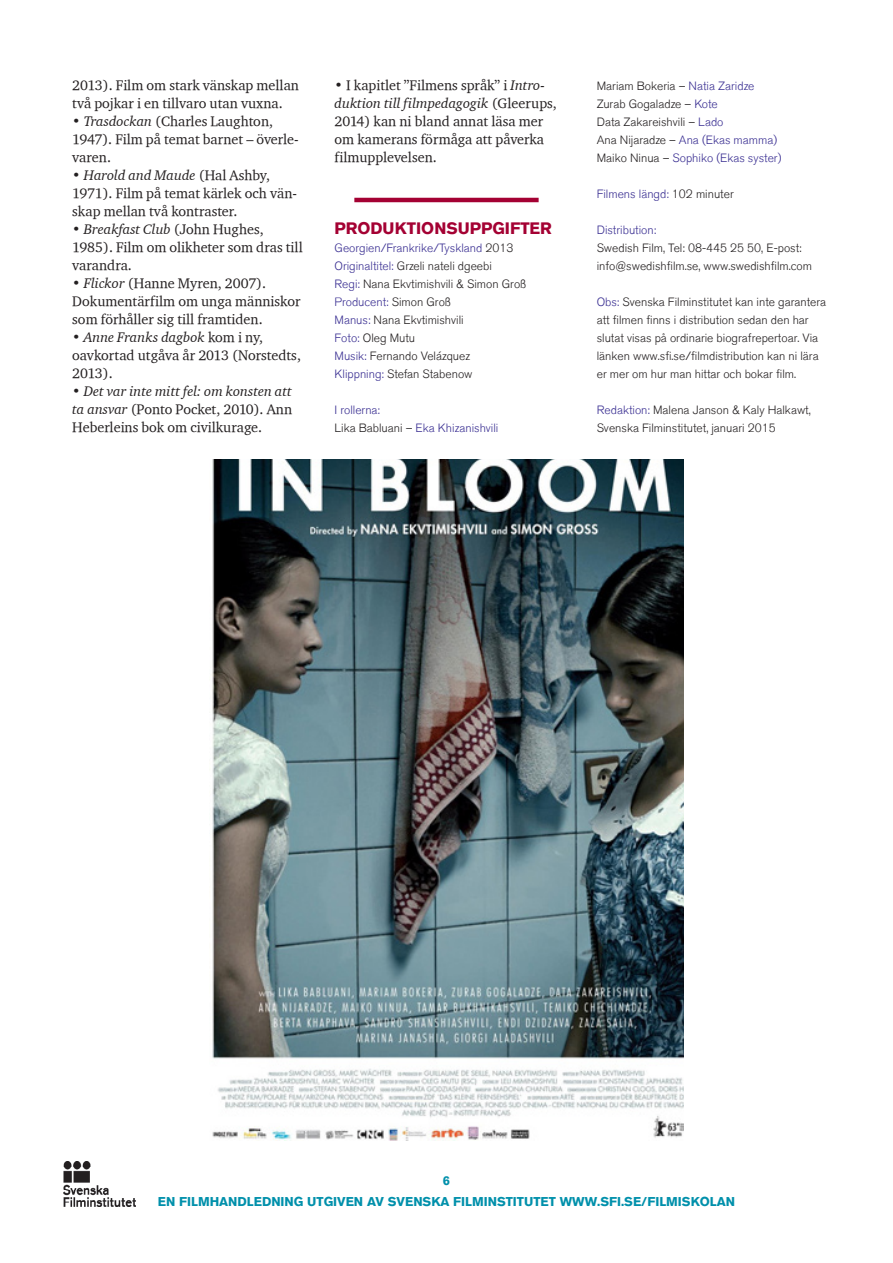
<style>
.page{position:relative;width:893px;height:1263px;background:#fff}
.page>*{position:absolute;margin:0;border:0;box-sizing:border-box;transform-origin:0 0}
.Produktionsuppgifter{font:700 16.5px "Akzidenz Grotesk BQ";color:#a40133}
.Tipslista{font:14.25px/18px "Charter ITCTT";color:#231f20}
.Första_brödtext_efte{font:700 12.75px "Akzidenz Grotesk BQ";color:#0090ab}
.Produktionsuppgifter-2{font:300 12px/18px "Akzidenz Grotesk BQ";color:#231f20}
.Produktionsuppgifter-3{font:300 12px "Akzidenz Grotesk BQ";color:#3a2f92}
.s1{font-family:"Charter ITCTT Italic"}
.s2{color:#231f20}
.s3{color:#3a2f92}
</style>
<div class="page">
<img style="left:64px;top:1162px;width:72px;height:44px">
<hr style="left:354px;top:198px;width:185px;height:4px;background:#a40133">
<img style="left:212px;top:459px;width:472px;height:682px">
<p class="Tipslista" style="left:72px;top:76px;width:228px">2013). Film om stark vänskap mellan två pojkar i en tillvaro utan vuxna.</p>
<p class="Tipslista" style="left:72px;top:112px;width:228px">• <span class="s1">Trasdockan</span> (Charles Laughton,<br>1947). Film på temat barnet – överle&shy;varen.</p>
<p class="Tipslista" style="left:72px;top:166px;width:226px">• <span class="s1">Harold and Maude</span> (Hal Ashby,<br>1971). Film på temat kärlek och vän&shy;skap mellan två kontraster.</p>
<p class="Tipslista" style="left:72px;top:220px;width:232px">• <span class="s1">Breakfast Club</span> (John Hughes,<br>1985). Film om olikheter som dras till varandra.</p>
<p class="Tipslista" style="left:72px;top:274px;width:230px">• <span class="s1">Flickor</span> (Hanne Myren, 2007).<br>Dokumentärfilm om unga människor som förhåller sig till framtiden.</p>
<p class="Tipslista" style="left:72px;top:328px;width:230px">• <span class="s1">Anne Franks dagbok</span> kom i ny, oavkortad utgåva år 2013 (Norstedts,<br>2013).</p>
<p class="Tipslista" style="left:72px;top:382px;width:221px;text-align:justify">• <span class="s1">Det var inte mitt fel: om konsten att ta ansvar</span> (Ponto Pocket, 2010). Ann Heberleins bok om civilkurage.</p>
<p class="Tipslista" style="left:334px;top:76px;width:224px">• I kapitlet ”Filmens språk” i <span class="s1">Intro&shy;duktion till filmpedagogik</span> (Gleerups,<br>2014) kan ni bland annat läsa mer om kamerans förmåga att påverka filmupplevelsen.</p>
<p class="Produktionsuppgifter" style="left:334px;top:219px;width:219px">PRODUKTIONSUPPGIFTER</p>
<p class="Produktionsuppgifter-3" style="left:334px;top:241px;width:180px">Georgien/Frankrike/Tyskland <span class="s2">2013</span></p>
<p class="Produktionsuppgifter-2" style="left:334px;top:257px;width:159px"><span class="s3">Originaltitel:</span> Grzeli nateli dgeebi</p>
<p class="Produktionsuppgifter-2" style="left:334px;top:275px;width:193px"><span class="s3">Regi:</span> Nana Ekvtimishvili &amp; Simon Groß</p>
<p class="Produktionsuppgifter-3" style="left:334px;top:295px;width:118px">Producent: <span class="s2">Simon Groß</span></p>
<p class="Produktionsuppgifter-2" style="left:334px;top:311px;width:131px"><span class="s3">Manus:</span> Nana Ekvtimishvili</p>
<p class="Produktionsuppgifter-2" style="left:334px;top:329px;width:82px"><span class="s3">Foto:</span> Oleg Mutu</p>
<p class="Produktionsuppgifter-2" style="left:334px;top:347px;width:137px"><span class="s3">Musik:</span> Fernando Velázquez</p>
<p class="Produktionsuppgifter-2" style="left:334px;top:365px;width:139px"><span class="s3">Klippning:</span> Stefan Stabenow</p>
<p class="Produktionsuppgifter-3" style="left:334px;top:403px;width:47px">I rollerna:</p>
<p class="Produktionsuppgifter-3" style="left:334px;top:421px;width:165px"><span class="s2">Lika Babluani –</span> Eka Khizanishvili</p>
<p class="Produktionsuppgifter-2" style="left:597px;top:77px;width:159px">Mariam Bokeria – <span class="s3">Natia Zaridze</span></p>
<p class="Produktionsuppgifter-2" style="left:597px;top:95px;width:123px">Zurab Gogaladze – <span class="s3">Kote</span></p>
<p class="Produktionsuppgifter-2" style="left:597px;top:113px;width:128px">Data Zakareishvili – <span class="s3">Lado</span></p>
<p class="Produktionsuppgifter-3" style="left:597px;top:133px;width:182px"><span class="s2">Ana Nijaradze –</span> Ana (Ekas mamma)</p>
<p class="Produktionsuppgifter-3" style="left:597px;top:151px;width:186px"><span class="s2">Maiko Ninua –</span> Sophiko (Ekas syster)</p>
<p class="Produktionsuppgifter-3" style="left:597px;top:187px;width:139px">Filmens längd: <span class="s2">102 minuter</span></p>
<p class="Produktionsuppgifter-3" style="left:597px;top:223px;width:61px">Distribution:</p>
<p class="Produktionsuppgifter-2" style="left:597px;top:239px;width:217px">Swedish Film, Tel: 08-445 25 50, E-post: info@swedishfilm.se, www.swedishfilm.com</p>
<p class="Produktionsuppgifter-2" style="left:597px;top:293px;width:231px"><span class="s3">Obs:</span> Svenska Filminstitutet kan inte garantera att filmen finns i distribution sedan den har slutat visas på ordinarie biografrepertoar. Via länken www.sfi.se/filmdistribution kan ni lära er mer om hur man hittar och bokar film.</p>
<p class="Produktionsuppgifter-2" style="left:597px;top:401px;width:215px"><span class="s3">Redaktion:</span> Malena Janson &amp; Kaly Halkawt,<br>Svenska Filminstitutet, januari 2015</p>
<p class="Första_brödtext_efte" style="left:443px;top:1173px;width:9px">6</p>
<p class="Första_brödtext_efte" style="left:158px;top:1194px;width:579px">EN FILMHANDLEDNING UTGIVEN AV SVENSKA FILMINSTITUTET WWW.SFI.SE/FILMISKOLAN</p>
</div>
